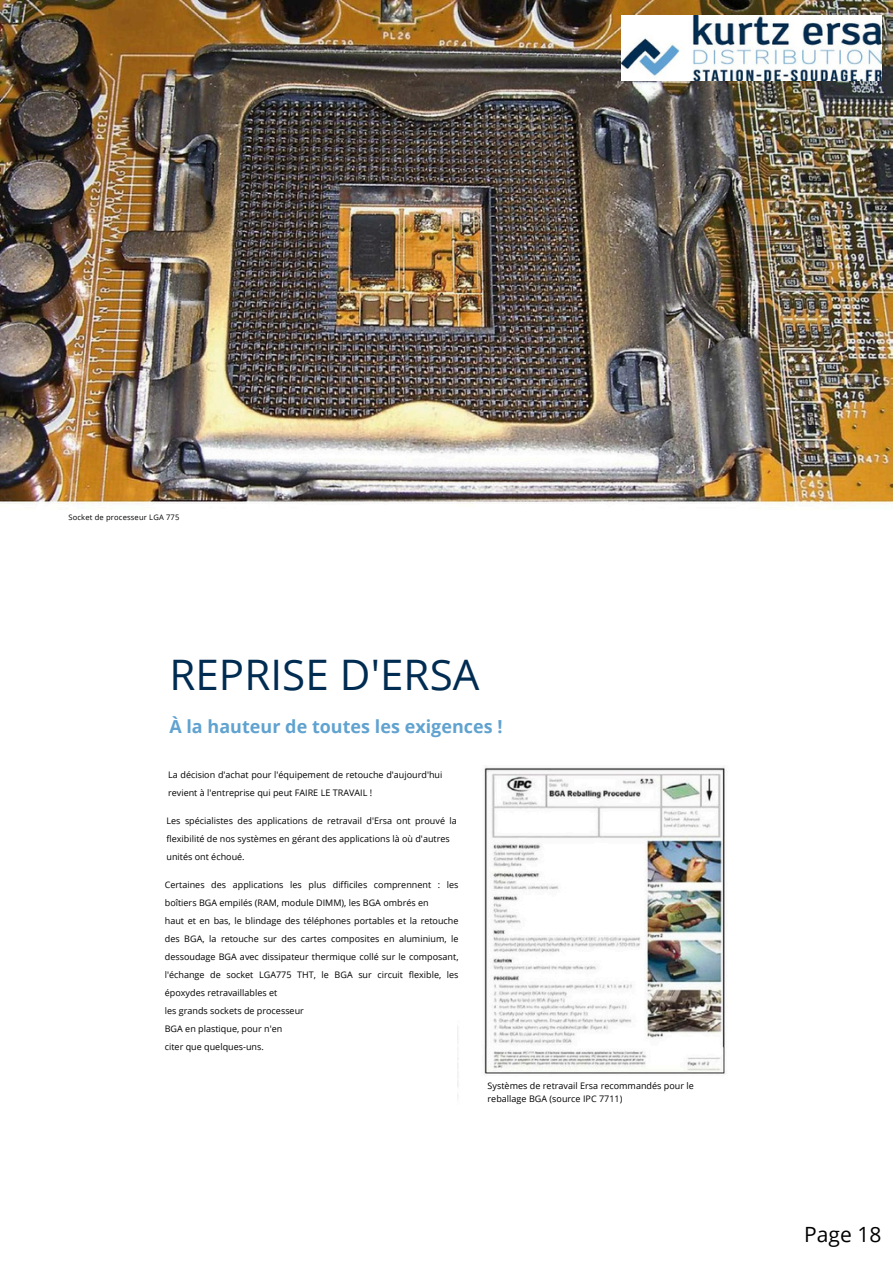
<style>
.page{position:relative;width:894px;height:1264px;background:#fff}
.page>*{position:absolute;margin:0;border:0;box-sizing:border-box;transform-origin:0 0}
.t1{font:42px "Open Sans";color:#002c52}
.t2{font:21px "Open Sans";color:#000}
.t3{font:700 18px "Open Sans";color:#60a2d0}
.t4{font:9px/18px "Open Sans";letter-spacing:.005em;color:#000}
.t5{font:7.5px "Open Sans";letter-spacing:.02em;color:#000}
</style>
<div class="page">
<img style="left:0;top:0;width:892px;height:1098px">
<div style="left:337px;top:1014px;width:120px;height:95px;background:#fff"></div>
<img style="left:621px;top:15px;width:260px;height:65px">
<h4 class="t5" style="left:68px;top:511px;width:112px">Socket de processeur LGA 775</h4>
<h4 class="t1" style="left:169px;top:645px;width:311px">REPRISE D'ERSA</h4>
<h4 class="t3" style="left:169px;top:713px;width:334px">À la hauteur de toutes les exigences !</h4>
<p class="t4" style="left:168px;top:765px;width:276px">La décision d'achat pour l'équipement de retouche d'aujourd'hui revient à l'entreprise qui peut FAIRE LE TRAVAIL !</p>
<p class="t4" style="left:166px;top:811px;width:292px">Les spécialistes des applications de retravail d'Ersa ont prouvé la flexibilité de nos systèmes en gérant des applications là où d'autres unités ont échoué.</p>
<p class="t4" style="left:165px;top:875px;width:295px">Certaines des applications les plus difficiles comprennent : les boîtiers BGA empilés (RAM, module DIMM), les BGA ombrés en<br>haut et en bas, le blindage des téléphones portables et la retouche des BGA, la retouche sur des cartes composites en aluminium, le dessoudage BGA avec dissipateur thermique collé sur le composant, l'échange de socket LGA775 THT, le BGA sur circuit flexible, les époxydes retravaillables et<br>les grands sockets de processeur<br>BGA en plastique, pour n'en<br>citer que quelques-uns.</p>
<h3 class="t4" style="left:487px;top:1078px;width:208px;line-height:13.5px">Systèmes de retravail Ersa recommandés pour le reballage BGA (source IPC 7711)</h3>
<h2 class="t2" style="left:804px;top:1219px;width:79px">Page 18</h2>
</div>
